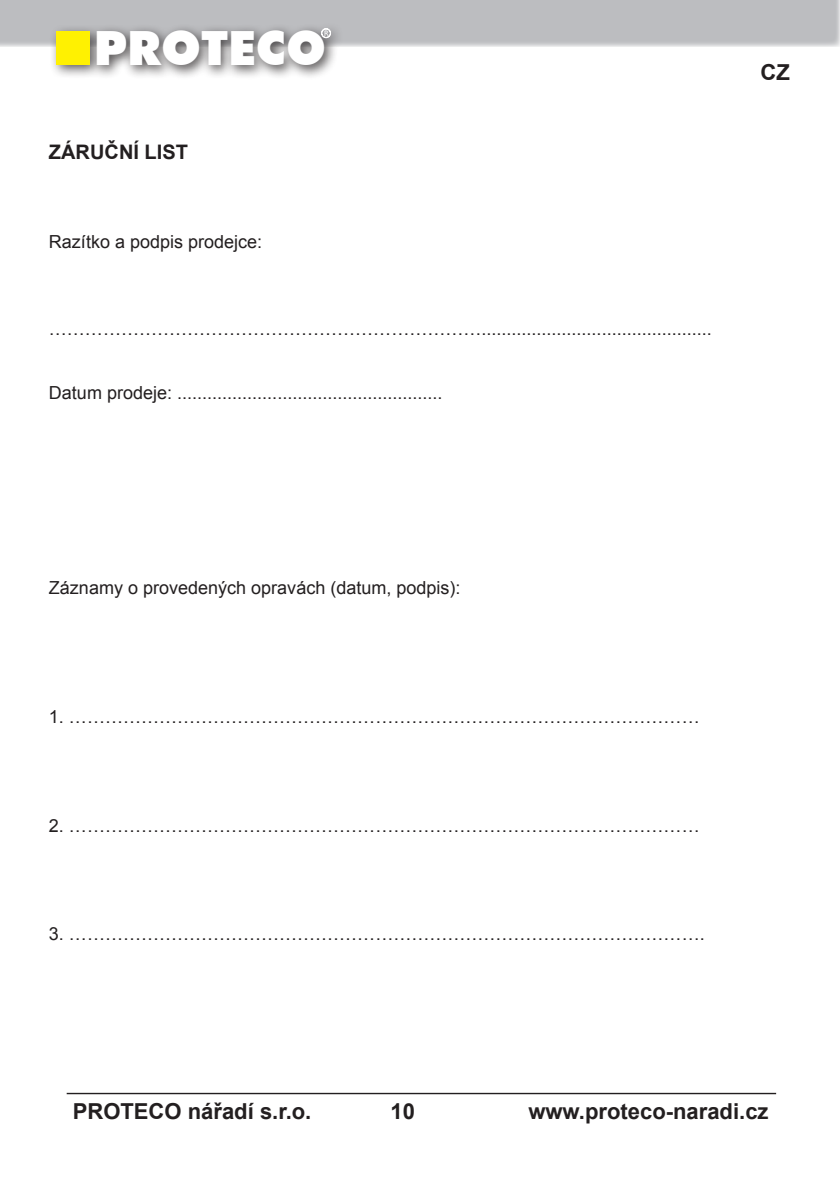
<style>
.page{position:relative;width:840px;height:1191px;background:#fff}
.page>*{position:absolute;margin:0;border:0;box-sizing:border-box;transform-origin:0 0}
.t1{font:900 47.2px "Futura BT";color:#fff}
.t2{font:700 22px "Arial";color:#231f20}
.t3{font:700 20px "Arial";color:#231f20}
.t4{font:18px "Arial";color:#231f20}
.t5{font:7.8px "Humanist 521 BT";color:#fff}
</style>
<div class="page">
<hr style="left:839px;top:979px;width:1px;height:212px;background:#636366">
<hr style="left:67px;top:1092px;width:708px;height:2px;background:#231f20">
<div style="left:0;top:0;width:839px;height:46px;background:#bcbdc0"></div>
<div style="left:49px;top:22px;width:295px;height:58px;background:#231f20;opacity:.75"></div>
<div style="left:56px;top:32px;width:34px;height:33px;background:#fff101"></div>
<svg style="left:321px;top:28px;width:10px;height:10px"></svg>
<p class="t5" style="left:324px;top:28px;width:6px">R</p>
<h1 class="t1" style="left:94px;top:20px;width:234px">PROTECO</h1>
<p class="t3" style="left:49px;top:139px;width:140px">ZÁRUČNÍ LIST</p>
<p class="t4" style="left:49px;top:230px;width:215px">Razítko a podpis prodejce:</p>
<p class="t4" style="left:49px;top:316px;width:664px">………………………………………………………………..............................................</p>
<p class="t4" style="left:49px;top:381px;width:395px">Datum prodeje: .....................................................</p>
<p class="t2" style="left:760px;top:57px;width:31px">CZ</p>
<p class="t4" style="left:49px;top:575px;width:413px">Záznamy o provedených opravách (datum, podpis):</p>
<p class="t4" style="left:49px;top:705px;width:652px">1. ……………………………………………………………………………………………</p>
<p class="t4" style="left:49px;top:813px;width:652px">2. ……………………………………………………………………………………………</p>
<p class="t4" style="left:49px;top:921px;width:657px">3. …………………………………………………………………………………………….</p>
<p class="t2" style="left:73px;top:1096px;width:240px">PROTECO nářadí s.r.o.</p>
<p class="t2" style="left:390px;top:1096px;width:26px">10</p>
<p class="t2" style="left:528px;top:1096px;width:241px">www.proteco-naradi.cz</p>
</div>
